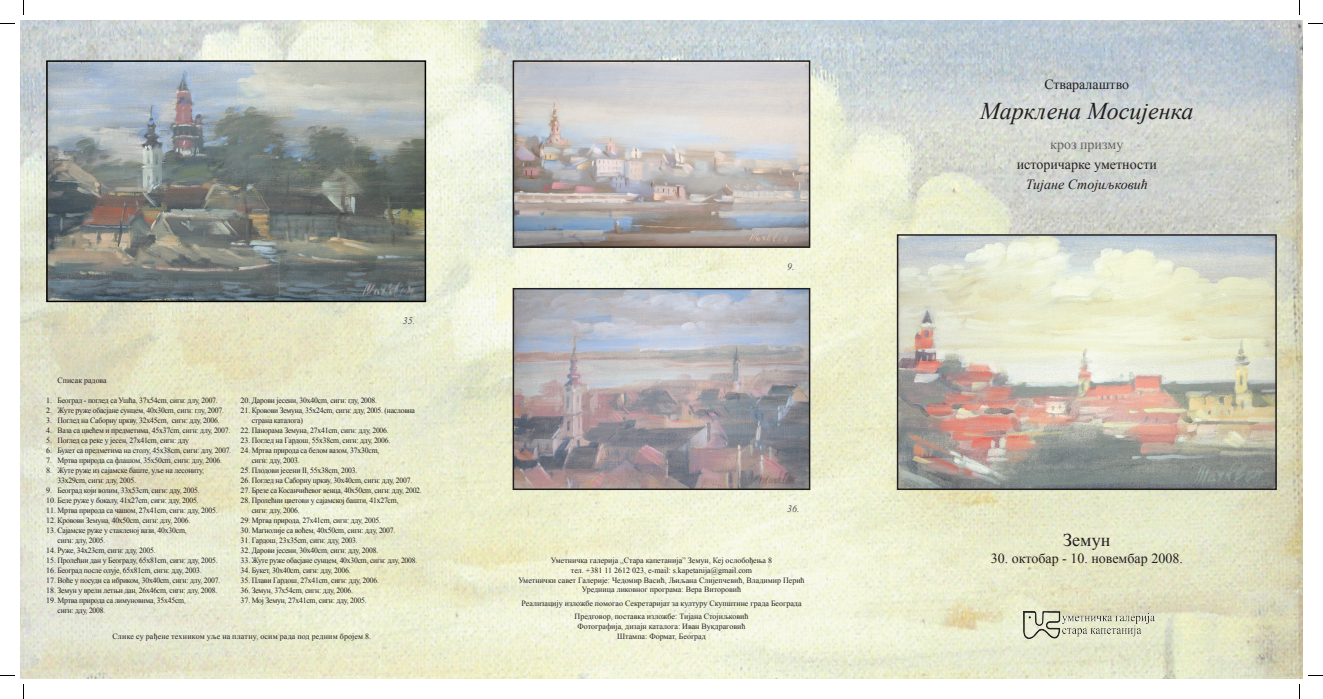
<style>
.page{position:relative;width:1323px;height:699px;background:#fff}
.page>*{position:absolute;margin:0;border:0;box-sizing:border-box;transform-origin:0 0}
.t1{font:italic 24px "Times New Roman";color:#231f20}
.t2{font:18px "Times New Roman";color:#231f20}
.t3{font:14px "Times New Roman";color:#231f20}
.t4{font:italic 14px "Times New Roman";color:#231f20}
.t5{font:14px "Times New Roman";color:#636366}
.t6{font:italic 10px "Times New Roman";color:#57585a}
.t7{font:8px/10px "Times New Roman";letter-spacing:-.025em;color:#231f20}
.t8{font:8px/10px "Times New Roman";letter-spacing:-.025em;color:#231f20;scale:.96 1}
.t9{font:8px/9.6px "Times New Roman";color:#231f20;text-align:center}
.t10{font:8px "Times New Roman";letter-spacing:.015em;color:#231f20}
</style>
<div class="page">
<img style="left:21px;top:21px;width:1281px;height:657px">
<img style="left:900px;top:237px;width:373px;height:250px">
<div style="left:897px;top:234px;width:379px;height:256px;border:2px solid #231f20"></div>
<img style="left:1023px;top:612px;width:132px;height:26px">
<img style="left:515px;top:291px;width:292px;height:196px">
<div style="left:512px;top:288px;width:298px;height:202px;border:2px solid #231f20"></div>
<img style="left:49px;top:63px;width:374px;height:236px">
<div style="left:46px;top:60px;width:380px;height:242px;border:2px solid #040503"></div>
<img style="left:515px;top:63px;width:292px;height:182px">
<div style="left:512px;top:60px;width:298px;height:188px;border:2px solid #231f20"></div>
<svg style="left:0;top:23px;width:15px;height:1px"></svg>
<svg style="left:1308px;top:23px;width:15px;height:1px"></svg>
<svg style="left:0;top:675px;width:15px;height:1px"></svg>
<svg style="left:1308px;top:675px;width:15px;height:1px"></svg>
<svg style="left:23px;top:0;width:1px;height:15px"></svg>
<svg style="left:23px;top:684px;width:1px;height:15px"></svg>
<svg style="left:1299px;top:0;width:1px;height:15px"></svg>
<svg style="left:1299px;top:684px;width:1px;height:15px"></svg>
<p class="t6" style="left:403px;top:314px;width:14px">35.</p>
<p class="t9" style="left:58px;top:376px;width:51px">Списак радова</p>
<p class="t8" style="left:58px;top:395px;width:182px">Београд - поглед са Ушћа, 37x54cm, сигн: длу, 2007.<br>Жуте руже обасјане сунцем, 40x30cm, сигн: глу, 2007.<br>Поглед на Саборну цркву, 32x45cm, сигн: дду, 2006.<br>Ваза са цвећем и предметима, 45x37cm, сигн: длу, 2007.<br>Поглед са реке у јесен, 27x41cm, сигн: дду<br>Букет са предметима на столу, 45x38cm, сигн: длу, 2007.<br>Мртва природа са флашом, 35x50cm, сигн: длу, 2006.<br>Жуте руже из сајамске баште, уље на лесониту, 33x29cm, сигн: длу, 2005.<br>Београд који волим, 33x53cm, сигн: дду, 2005.</p>
<p class="t7" style="left:46px;top:495px;width:154px">10. Беле руже у бокалу, 41x27cm, сигн: дду, 2005.</p>
<p class="t7" style="left:46px;top:505px;width:173px">11. Мртва природа са чашом, 27x41cm, сигн: дду, 2005.</p>
<p class="t7" style="left:46px;top:515px;width:146px">12. Кровови Земуна, 40x50cm, сигн: длу, 2006.</p>
<p class="t7" style="left:58px;top:525px;width:131px;text-indent:-11px">13. Сајамске руже у стакленој вази, 40x30cm, сигн: длу, 2005.</p>
<p class="t7" style="left:46px;top:545px;width:111px">14. Руже, 34x23cm, сигн: дду, 2005.</p>
<p class="t7" style="left:46px;top:555px;width:173px">15. Пролећни дан у Београду, 65x81cm, сигн: дду, 2005.</p>
<p class="t7" style="left:46px;top:565px;width:157px">16. Београд после олује, 65x81cm, сигн: дду, 2003.</p>
<p class="t7" style="left:46px;top:575px;width:176px">17. Воће у посуди са ибриком, 30x40cm, сигн: длу, 2007.</p>
<p class="t7" style="left:46px;top:585px;width:173px">18. Земун у врели летњи дан, 26x46cm, сигн: длу, 2008.</p>
<p class="t7" style="left:58px;top:595px;width:130px;text-indent:-11px">19. Мртва природа са лимуновима, 35x45cm, сигн: дду, 2008.</p>
<p class="t7" style="left:46px;top:395px;width:7px;text-align:justify">1.<br>2.<br>3.<br>4.<br>5.<br>6.<br>7.<br>8.</p>
<p class="t7" style="left:46px;top:485px;width:7px">9.</p>
<p class="t7" style="left:240px;top:395px;width:138px">20. Дарови јесени, 30x40cm, сигн: гду, 2008.</p>
<p class="t7" style="left:252px;top:405px;width:165px;text-indent:-11px">21. Кровови Земуна, 35x24cm, сигн: дду, 2005. (насловна страна каталога)</p>
<p class="t7" style="left:240px;top:425px;width:150px">22. Панорама Земуна, 27x41cm, сигн: дду, 2006.</p>
<p class="t7" style="left:240px;top:435px;width:152px">23. Поглед на Гардош, 55x38cm, сигн: дду, 2006.</p>
<p class="t7" style="left:252px;top:445px;width:129px;text-indent:-11px">24. Мртва природа са белом вазом, 37x30cm, сигн: дду, 2003.</p>
<p class="t7" style="left:240px;top:465px;width:119px">25. Плодови јесени II, 55x38cm, 2003.</p>
<p class="t7" style="left:240px;top:475px;width:173px">26. Поглед на Саборну цркву, 30x40cm, сигн: дду, 2007.</p>
<p class="t7" style="left:240px;top:485px;width:183px">27. Брезе са Косанчићевог венца, 40x50cm, сигн: дду, 2002.</p>
<p class="t7" style="left:252px;top:495px;width:148px;text-indent:-11px">28. Пролећни цветови у сајамској башти, 41x27cm, сигн: длу, 2006.</p>
<p class="t7" style="left:240px;top:515px;width:142px">29. Мртва природа, 27x41cm, сигн: дду, 2005.</p>
<p class="t7" style="left:240px;top:525px;width:157px">30. Магнолије са воћем, 40x50cm, сигн: дду, 2007.</p>
<p class="t7" style="left:240px;top:535px;width:119px">31. Гардош, 23x35cm, сигн: дду, 2003.</p>
<p class="t7" style="left:240px;top:545px;width:139px">32. Дарови јесени, 30x40cm, сигн: дду, 2008.</p>
<p class="t7" style="left:240px;top:555px;width:178px">33. Жуте руже обасјане сунцем, 40x30cm, сигн: длу, 2008.</p>
<p class="t7" style="left:240px;top:565px;width:112px">34. Букет, 30x40cm, сигн: дду, 2006.</p>
<p class="t7" style="left:240px;top:575px;width:140px">35. Плави Гардош, 27x41cm, сигн: дду, 2006.</p>
<p class="t7" style="left:240px;top:585px;width:114px">36. Земун, 37x54cm, сигн: дду, 2006.</p>
<p class="t7" style="left:240px;top:595px;width:128px">37. Мој Земун, 27x41cm, сигн: дду, 2005.</p>
<p class="t10" style="left:113px;top:631px;width:260px">Слике су рађене техником уље на платну, осим рада под редним бројем 8.</p>
<p class="t6" style="left:787px;top:260px;width:9px">9.</p>
<p class="t6" style="left:787px;top:502px;width:14px">36.</p>
<h3 class="t3" style="left:1044px;top:74px;width:86px">Стваралаштво</h3>
<h1 class="t1" style="left:980px;top:94px;width:215px">Марклена Мосијенка</h1>
<h3 class="t5" style="left:1050px;top:134px;width:75px">кроз призму</h3>
<h3 class="t3" style="left:1016px;top:154px;width:142px">историчарке уметности</h3>
<h3 class="t4" style="left:1025px;top:174px;width:124px">Тијане Стојиљковић</h3>
<h2 class="t2" style="left:1063px;top:528px;width:49px">Земун</h2>
<p class="t9" style="left:551px;top:556px;width:223px">Уметничка галерија „Стара капетанија” Земун, Кеј ослобођења 8</p>
<h3 class="t3" style="left:991px;top:549px;width:193px">30. октобар - 10. новембар 2008.</h3>
<p class="t9" style="left:518px;top:565px;width:288px">тел. +381 11 2612 023, e-mail: s.kapetanija@gmail.com<br>Уметнички савет Галерије: Чедомир Васић, Љиљана Слијепчевић, Владимир Перић<br>Уредница ликовног програма: Вера Виторовић</p>
<p class="t9" style="left:521px;top:596px;width:282px;line-height:13.6px">Реализацију изложбе помогао Секретаријат за културу Скупштине града Београда<br>Предговор, поставка изложбе: Тијана Стојиљковић</p>
<p class="t9" style="left:577px;top:621px;width:169px">Фотографија, дизајн каталога: Иван Вукдраговић<br>Штампа: Формат, Београд</p>
</div>
